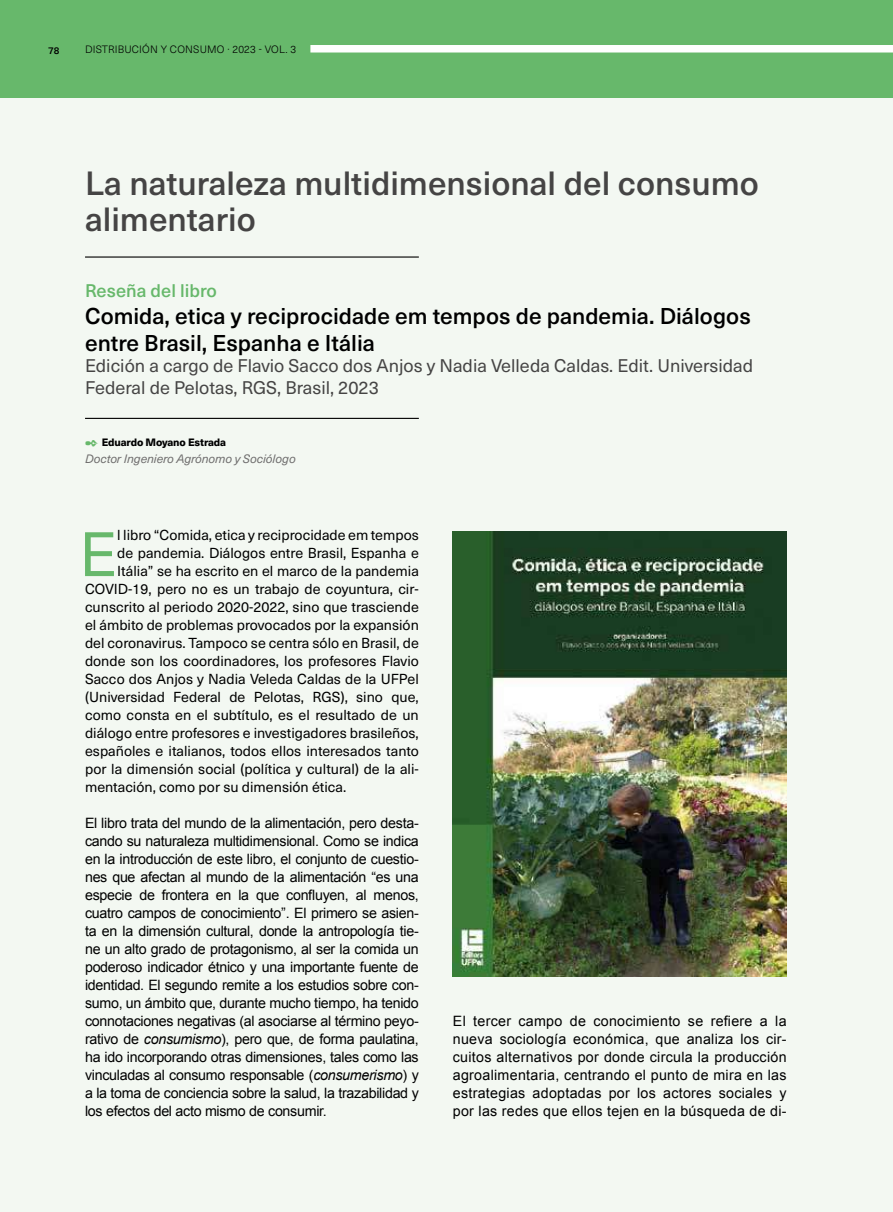
<style>
.page{position:relative;width:893px;height:1212px;background:#f3f8f2}
.page>*{position:absolute;margin:0;border:0;box-sizing:border-box;transform-origin:0 0}
.t1{font:61.5px "Neue Haas Unica";color:#67b86b}
.t2{font:500 33px/36px "Neue Haas Unica";color:#454444}
.t3{font:500 22.5px/27px "Neue Haas Unica";color:#000}
.t4{font:18px/21.6px "Neue Haas Unica";color:#454444}
.t5{font:500 18px "Neue Haas Unica";color:#67b86b}
.t6{font:14.25px/18px "Arial";color:#000;text-align:justify}
.t7{font:14.25px "Neue Haas Unica";color:#000}
.t8{font:italic 12px "Neue Haas Unica";letter-spacing:-.01em;color:#706f6f}
.t9{font:300 10.5px "Neue Haas Unica";letter-spacing:.02em;color:#000}
.t10{font:800 10.5px "Neue Haas Unica";letter-spacing:-.01em;color:#000}
.t11{font:500 9.75px "Neue Haas Unica";color:#000}
.s1{color:#67b86b}
.s2{font-style:italic}
</style>
<div class="page">
<div style="left:0;top:0;width:893px;height:98px;background:#67b86b"></div>
<div style="left:310px;top:45px;width:583px;height:8px;background:#fff"></div>
<hr style="left:85px;top:418px;width:334px;height:1px;background:#000">
<hr style="left:85px;top:256px;width:334px;height:2px;background:#000">
<img style="left:453px;top:531px;width:334px;height:446px">
<p class="t11" style="left:48px;top:43px;width:13px">78</p>
<p class="t9" style="left:85px;top:41px;width:213px">DISTRIBUCIÓN Y CONSUMO · 2023 - VOL. 3</p>
<h2 class="t2" style="left:85px;top:163px;width:675px">La naturaleza multidimensional del consumo alimentario</h2>
<p class="t5" style="left:85px;top:277px;width:133px">Reseña del libro</p>
<h3 class="t3" style="left:85px;top:301px;width:667px">Comida, etica y reciprocidade em tempos de pandemia. Diálogos entre Brasil, Espanha e Itália</h3>
<p class="t4" style="left:85px;top:354px;width:669px">Edición a cargo de Flavio Sacco dos Anjos y Nadia Velleda Caldas. Edit. Universidad<br>Federal de Pelotas, RGS, Brasil, 2023</p>
<p class="t10" style="left:85px;top:434px;width:143px"><span class="s1">✒</span> Eduardo Moyano Estrada</p>
<p class="t8" style="left:85px;top:450px;width:212px">Doctor Ingeniero Agrónomo y Sociólogo</p>
<h1 class="t1" style="left:79px;top:509px;width:40px">E</h1>
<p class="t7" style="left:117px;top:524px;width:303px">l libro “Comida, etica y reciprocidade em tempos</p>
<p class="t7" style="left:117px;top:542px;width:303px">de pandemia. Diálogos entre Brasil, Espanha e</p>
<p class="t7" style="left:117px;top:560px;width:303px">Itália” se ha escrito en el marco de la pandemia</p>
<p class="t7" style="left:85px;top:578px;width:335px">COVID-19, pero no es un trabajo de coyuntura, cir-</p>
<p class="t7" style="left:85px;top:596px;width:335px">cunscrito al periodo 2020-2022, sino que trasciende</p>
<p class="t7" style="left:85px;top:614px;width:335px">el ámbito de problemas provocados por la expansión</p>
<p class="t7" style="left:85px;top:632px;width:335px">del coronavirus. Tampoco se centra sólo en Brasil, de</p>
<p class="t7" style="left:85px;top:650px;width:335px">donde son los coordinadores, los profesores Flavio</p>
<p class="t7" style="left:85px;top:668px;width:335px">Sacco dos Anjos y Nadia Veleda Caldas de la UFPel</p>
<p class="t7" style="left:85px;top:686px;width:335px">(Universidad Federal de Pelotas, RGS), sino que,</p>
<p class="t7" style="left:85px;top:704px;width:335px">como consta en el subtítulo, es el resultado de un</p>
<p class="t7" style="left:85px;top:722px;width:335px">diálogo entre profesores e investigadores brasileños,</p>
<p class="t7" style="left:85px;top:740px;width:335px">españoles e italianos, todos ellos interesados tanto</p>
<p class="t7" style="left:85px;top:758px;width:335px">por la dimensión social (política y cultural) de la ali-</p>
<p class="t7" style="left:85px;top:776px;width:263px">mentación, como por su dimensión ética.</p>
<p class="t6" style="left:85px;top:814px;width:335px">El libro trata del mundo de la alimentación, pero desta&shy;cando su naturaleza multidimensional. Como se indica en la introducción de este libro, el conjunto de cuestio&shy;nes que afectan al mundo de la alimentación “es una especie de frontera en la que confluyen, al menos, cuatro campos de conocimiento”. El primero se asien&shy;ta en la dimensión cultural, donde la antropología tie&shy;ne un alto grado de protagonismo, al ser la comida un poderoso indicador étnico y una importante fuente de identidad. El segundo remite a los estudios sobre con&shy;sumo, un ámbito que, durante mucho tiempo, ha tenido connotaciones negativas (al asociarse al término peyo&shy;rativo de <span class="s2">consumismo</span>), pero que, de forma paulatina, ha ido incorporando otras dimensiones, tales como las vinculadas al consumo responsable (<span class="s2">consumerismo</span>) y a la toma de conciencia sobre la salud, la trazabilidad y los efectos del acto mismo de consumir.</p>
<p class="t6" style="left:453px;top:1012px;width:335px">El tercer campo de conocimiento se refiere a la nueva sociología económica, que analiza los cir&shy;cuitos alternativos por donde circula la producción agroalimentaria, centrando el punto de mira en las estrategias adoptadas por los actores sociales y por las redes que ellos tejen en la búsqueda de di-</p>
</div>
